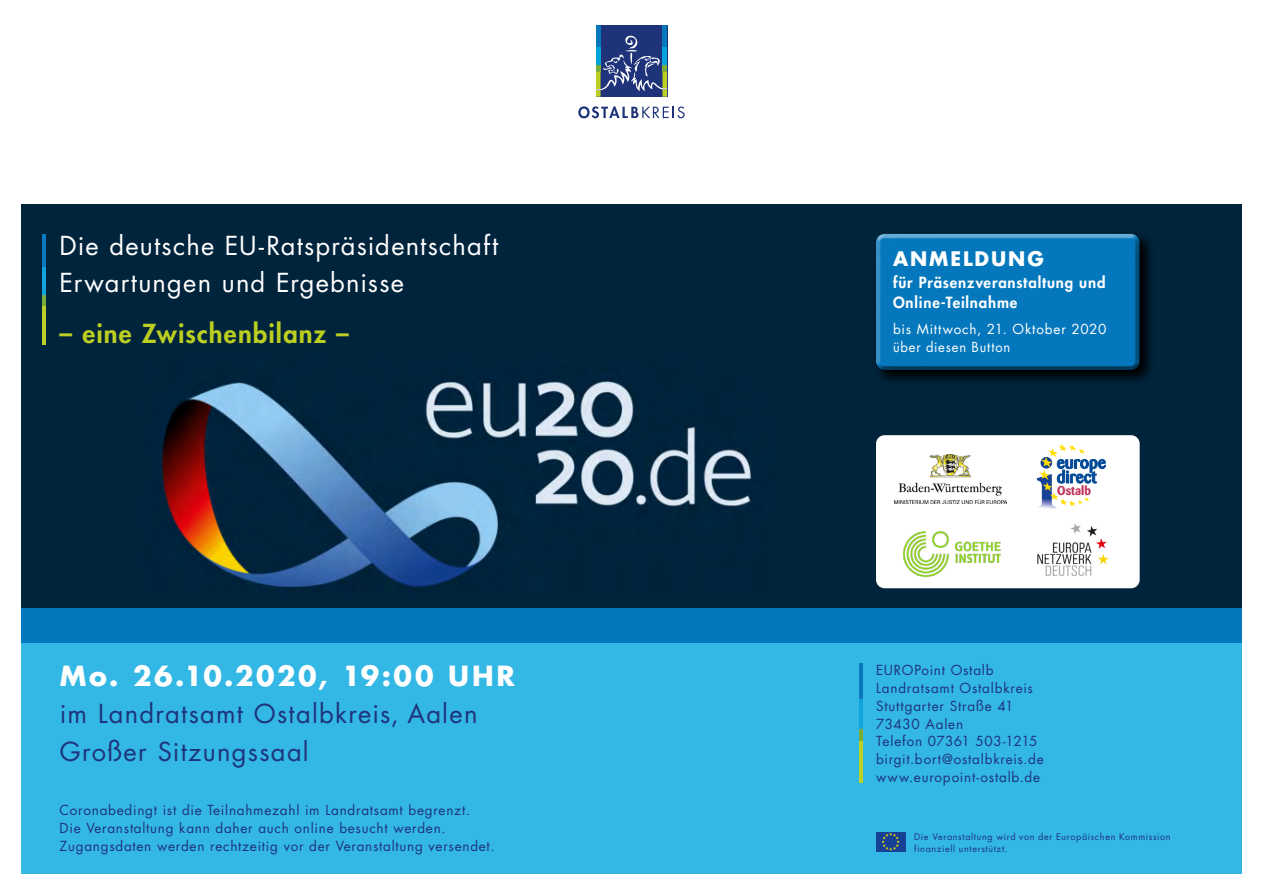
<style>
.page{position:relative;width:1263px;height:893px;background:#fff}
.page>*{position:absolute;margin:0;border:0;box-sizing:border-box;transform-origin:0 0}
.t1{font:700 27px "Futura Std";letter-spacing:.095em;color:#fff}
.t2{font:25.5px/37.5px "Futura Std";letter-spacing:.045em;color:#fff}
.t3{font:25.5px/37.5px "Futura Std";letter-spacing:.05em;color:#1e337a}
.t4{font:800 25.5px "Futura Std";letter-spacing:.045em;color:#bccf21}
.t5{font:700 19.5px "Futura Std";letter-spacing:.1em;color:#fff}
.t6{font:800 15px/19.5px "Futura Std";letter-spacing:.05em;color:#fff}
.t7{font:13.5px/18px "Futura Std";letter-spacing:.055em;color:#1e337a}
.t8{font:13.5px/18px "Futura Std";letter-spacing:.06em;color:#fff}
.t9{font:700 12.6px "Barmeno";color:#c0345b}
.t10{font:9px/12px "Futura Std";letter-spacing:.07em;color:#1e337a}
</style>
<div class="page">
<div style="left:21px;top:204px;width:1221px;height:415px;background:#00243c"></div>
<div style="left:21px;top:608px;width:1221px;height:266px;background:#33b7e5"></div>
<div style="left:21px;top:608px;width:1221px;height:34px;background:#0578bd"></div>
<svg style="left:578px;top:106px;width:107px;height:12px"></svg>
<div style="left:596px;top:26px;width:71px;height:71px;background:#1e337a"></div>
<hr style="left:596px;top:26px;width:4px;height:21px;background:#0578bd">
<div style="left:662px;top:26px;width:5px;height:21px;background:#0578bd"></div>
<svg style="left:596px;top:34px;width:71px;height:63px"></svg>
<img style="left:859px;top:663px;width:3px;height:119px">
<div style="left:876px;top:832px;width:29px;height:19px;background:#164194"></div>
<svg style="left:882px;top:833px;width:17px;height:17px"></svg>
<div style="left:876px;top:435px;width:264px;height:153px;background:#fff;border-radius:9px"></div>
<svg style="left:1037px;top:444px;width:69px;height:65px"></svg>
<img style="left:902px;top:531px;width:99px;height:47px">
<img style="left:894px;top:454px;width:113px;height:49px">
<img style="left:1037px;top:523px;width:72px;height:53px">
<svg style="left:879px;top:239px;width:272px;height:142px"></svg>
<div style="left:870px;top:234px;width:275px;height:137px;background:#000;opacity:.75"></div>
<img style="left:162px;top:380px;width:590px;height:208px">
<img style="left:43px;top:235px;width:3px;height:110px">
<h2 class="t2" style="left:60px;top:227px;width:440px">Die deutsche EU-Ratspräsidentschaft<br>Erwartungen und Ergebnisse</h2>
<h2 class="t4" style="left:60px;top:317px;width:291px">– eine Zwischenbilanz –</h2>
<h1 class="t1" style="left:60px;top:658px;width:456px">Mo. 26.10.2020, 19:00 UHR</h1>
<h2 class="t3" style="left:60px;top:695px;width:419px">im Landratsamt Ostalbkreis, Aalen<br>Großer Sitzungssaal</h2>
<p class="t7" style="left:60px;top:801px;width:437px">Coronabedingt ist die Teilnahmezahl im Landratsamt begrenzt.<br>Die Veranstaltung kann daher auch online besucht werden.<br>Zugangsdaten werden rechtzeitig vor der Veranstaltung versendet.</p>
<h3 class="t5" style="left:893px;top:246px;width:152px">ANMELDUNG</h3>
<p class="t6" style="left:893px;top:273px;width:214px">für Präsenzveranstaltung und<br>Online-Teilnahme</p>
<p class="t8" style="left:893px;top:321px;width:215px">bis Mittwoch, 21. Oktober 2020 über diesen Button</p>
<p class="t9" style="left:1057px;top:483px;width:35px">Ostalb</p>
<p class="t7" style="left:876px;top:661px;width:169px">EUROPoint Ostalb<br>Landratsamt Ostalbkreis<br>Stuttgarter Straße 41<br>73430 Aalen<br>Telefon 07361 503-1215 birgit.bort@ostalbkreis.de www.europoint-ostalb.de</p>
<p class="t10" style="left:914px;top:830px;width:258px">Die Veranstaltung wird von der Europäischen Kommission finanziell unterstützt.</p>
</div>
